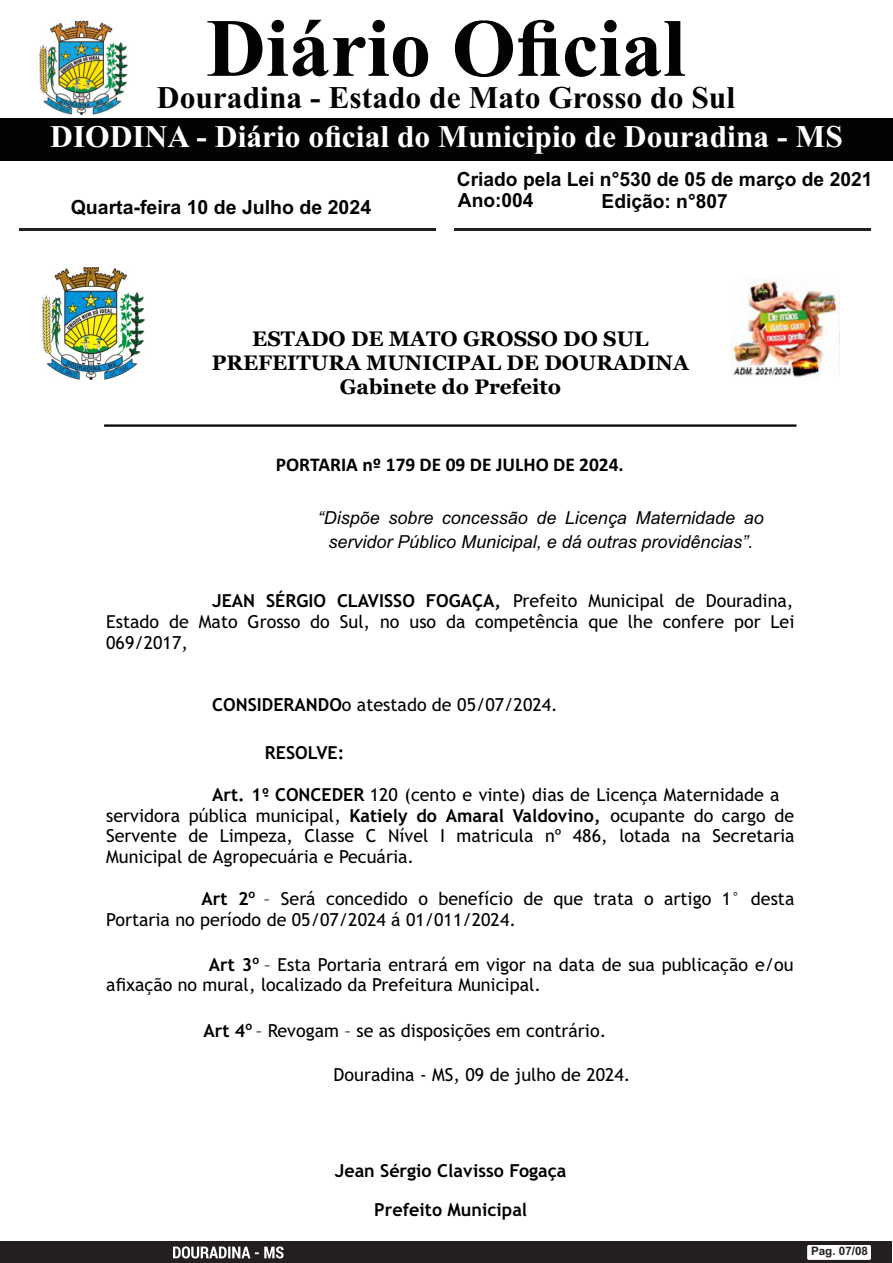
<style>
.page{position:relative;width:893px;height:1263px;background:#fff}
.page>*{position:absolute;margin:0;border:0;box-sizing:border-box;transform-origin:0 0}
.t1{font:700 82.5px "Times New Roman";color:#020304}
.t2{font:700 31.5px "Times New Roman";color:#fff}
.t3{font:700 31.5px "Times New Roman";color:#020304}
.t4{font:700 20.85px/23.7px "Georgia";color:#000;text-align:center}
.t5{font:700 19.5px/21.6px "Arial";color:#020304}
.t6{font:700 19.35px "Calibri";color:#000}
.t7{font:17.85px/20.9px "Trebuchet MS";color:#000}
.t8{font:italic 17.85px/23.7px "Arial";color:#000;text-align:center}
.t9{font:700 17.85px/38.8px "Trebuchet MS";color:#000;text-align:center}
.t10{font:700 11.7px "Arial";color:#231f20}
.s1{font-weight:700}
</style>
<div class="page">
<hr style="left:104px;top:424px;width:692px;height:3px;background:#000">
<img style="left:730px;top:278px;width:110px;height:101px">
<img style="left:42px;top:267px;width:103px;height:112px">
<div style="left:0;top:118px;width:893px;height:43px;background:#020304"></div>
<img style="left:39px;top:20px;width:89px;height:95px">
<div style="left:0;top:1242px;width:892px;height:21px;background:#231f20"></div>
<div style="left:807px;top:1245px;width:64px;height:15px;background:#fff;border-radius:2px"></div>
<svg style="left:173px;top:1246px;width:111px;height:12px"></svg>
<hr style="left:455px;top:229px;width:416px;height:2px;background:#231f20">
<hr style="left:19px;top:229px;width:416px;height:2px;background:#231f20">
<h1 class="t1" style="left:206px;top:20px;width:481px">Diário Oficial</h1>
<h2 class="t3" style="left:157px;top:87px;width:580px">Douradina - Estado de Mato Grosso do Sul</h2>
<h2 class="t2" style="left:50px;top:126px;width:794px">DIODINA - Diário oficial do Municipio de Douradina - MS</h2>
<p class="t5" style="left:71px;top:198px;width:302px">Quarta-feira 10 de Julho de 2024</p>
<p class="t5" style="left:457px;top:170px;width:417px">Criado pela Lei n°530 de 05 de março de 2021<br>Ano:004</p>
<p class="t5" style="left:602px;top:192px;width:128px">Edição: n°807</p>
<p class="t4" style="left:212px;top:328px;width:479px">ESTADO DE MATO GROSSO DO SUL<br>PREFEITURA MUNICIPAL DE DOURADINA<br>Gabinete do Prefeito</p>
<p class="t6" style="left:276px;top:457px;width:350px">PORTARIA nº 179 DE 09 DE JULHO DE 2024.</p>
<p class="t8" style="left:318px;top:508px;width:447px">“Dispõe sobre concessão de Licença Maternidade ao servidor Público Municipal, e dá outras providências”.</p>
<p class="t7" style="left:106px;top:592px;width:690px;text-align:justify;text-indent:106px"><span class="s1">JEAN SÉRGIO CLAVISSO FOGAÇA,</span> Prefeito Municipal de Douradina, Estado de Mato Grosso do Sul, no uso da competência que lhe confere por Lei 069/2017,</p>
<p class="t7" style="left:212px;top:696px;width:347px"><span class="s1">CONSIDERANDO</span>o atestado de 05/07/2024.</p>
<p class="t9" style="left:265px;top:735px;width:81px">RESOLVE:</p>
<p class="t7" style="left:106px;top:785px;width:690px;text-indent:106px"><span class="s1">Art. 1º</span>- <span class="s1">CONCEDER</span> 120 (cento e vinte) dias de Licença Maternidade a servidora pública municipal, <span class="s1">Katiely do Amaral Valdovino,</span> ocupante do cargo de Servente de Limpeza, Classe C Nível I matricula nº 486, lotada na Secretaria Municipal de Agropecuária e Pecuária.</p>
<p class="t7" style="left:106px;top:889px;width:690px;text-indent:95px"><span class="s1">Art 2</span><sup>o</sup> – Será concedido o benefício de que trata o artigo 1° desta<br>Portaria no período de 05/07/2024 á 01/011/2024.</p>
<p class="t7" style="left:106px;top:955px;width:689px;text-indent:103px"><span class="s1">Art 3</span><sup>o</sup> – Esta Portaria entrará em vigor na data de sua publicação e/ou afixação no mural, localizado da Prefeitura Municipal.</p>
<p class="t7" style="left:203px;top:1021px;width:404px"><span class="s1">Art 4</span><sup>o</sup> – Revogam – se as disposições em contrário.</p>
<p class="t7" style="left:334px;top:1066px;width:298px">Douradina - MS, 09 de julho de 2024.</p>
<p class="t9" style="left:335px;top:1153px;width:233px">Jean Sérgio Clavisso Fogaça<br>Prefeito Municipal</p>
<p class="t10" style="left:811px;top:1247px;width:59px">Pag. 07/08</p>
</div>
